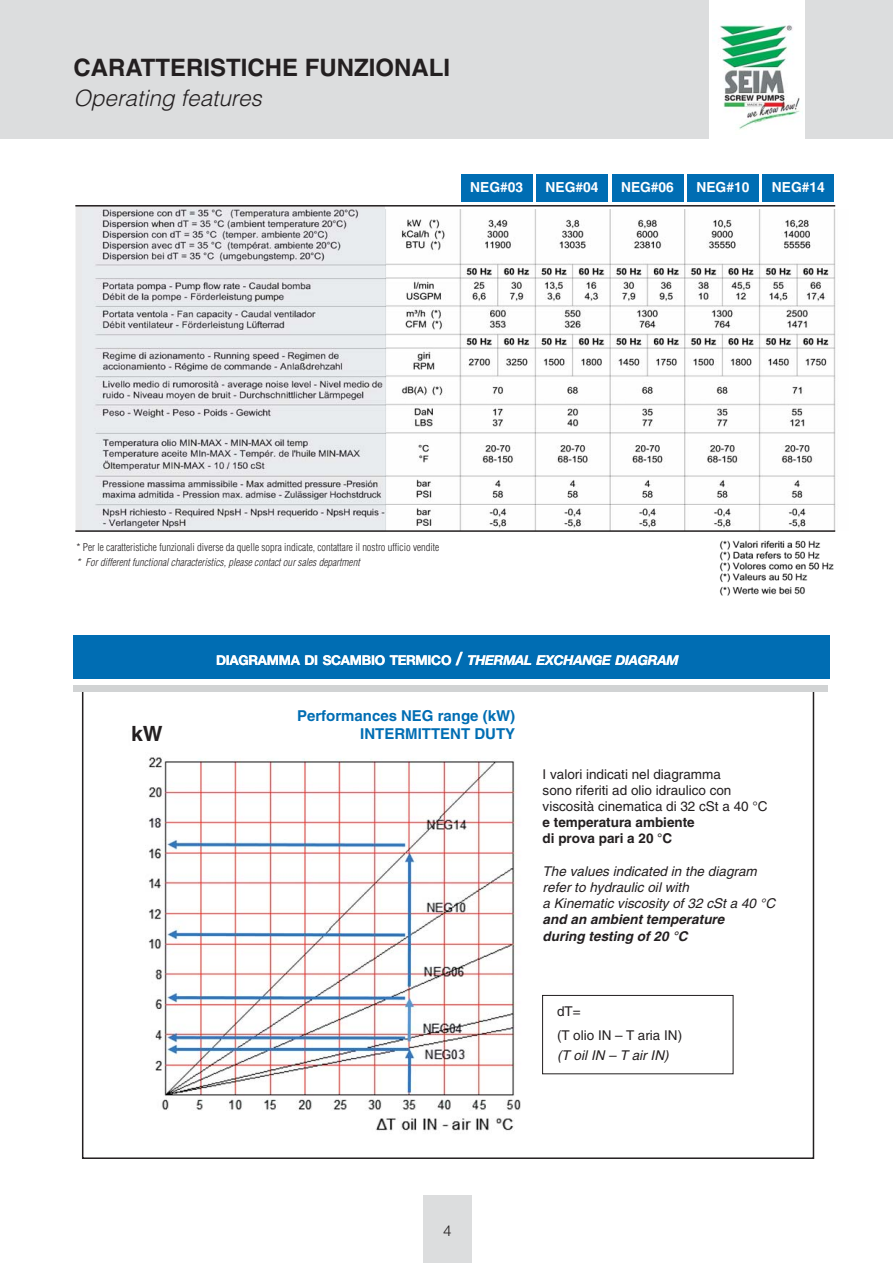
<style>
.page{position:relative;width:893px;height:1263px;background:#fff}
.page>*{position:absolute;margin:0;border:0;box-sizing:border-box;transform-origin:0 0}
.t1{font:700 24px "Helvetica";color:#231f20}
.t2{font:italic 22.5px "Helvetica Light OTF";color:#231f20}
.t3{font:700 21px "Helvetica";color:#231f20}
.t4{font:700 15px/18px "Helvetica";color:#006db3;text-align:right}
.t5{font:300 15px "Helvetica";color:#231f20}
.t6{font:700 13.8px "Helvetica";color:#fff}
.t7{font:13.5px/16.2px "Helvetica";color:#231f20}
.t8{font:italic 13.5px/16.2px "Helvetica";color:#231f20}
.t9{font:700 13.5px "Helvetica Neue";letter-spacing:-.02em;color:#fff}
.t10{font:italic 700 13.5px/16.2px "Helvetica";color:#231f20}
.t11{font:700 13.5px/16.2px "Helvetica";color:#231f20}
.t12{font:300 condensed 10.5px "Helvetica";color:#231f20}
.t13{font:italic 300 condensed 10.5px "Helvetica";color:#231f20}
.s1{font-style:italic;font-size:18px}
.s2{font-style:italic}
</style>
<div class="page">
<img style="left:148px;top:757px;width:373px;height:374px">
<div style="left:0;top:0;width:893px;height:138px;background:#dcddde"></div>
<div style="left:709px;top:0;width:96px;height:143px;background:#fff"></div>
<img style="left:720px;top:25px;width:80px;height:105px">
<div style="left:542px;top:995px;width:191px;height:79px;border:1px solid #231f20"></div>
<div style="left:423px;top:1195px;width:49px;height:68px;background:#dcddde"></div>
<div style="left:72px;top:635px;width:758px;height:44px;background:#006db3"></div>
<div style="left:72px;top:685px;width:755px;height:7px;background:#d1d3d4"></div>
<img style="left:385px;top:209px;width:451px;height:321px">
<img style="left:719px;top:540px;width:115px;height:56px">
<div style="left:461px;top:174px;width:71px;height:28px;background:#006db3"></div>
<div style="left:536px;top:174px;width:72px;height:28px;background:#006db3"></div>
<div style="left:611px;top:174px;width:72px;height:28px;background:#006db3"></div>
<div style="left:687px;top:174px;width:72px;height:28px;background:#006db3"></div>
<div style="left:762px;top:174px;width:72px;height:28px;background:#006db3"></div>
<svg style="left:75px;top:207px;width:310px;height:323px;background:#eaeaeb"></svg>
<img style="left:82px;top:209px;width:303px;height:321px">
<div style="left:58px;top:624px;width:15px;height:87px;background:#fff"></div>
<hr style="left:75px;top:530px;width:760px;height:2px;background:#231f20">
<hr style="left:75px;top:205px;width:760px;height:2px;background:#231f20">
<h1 class="t1" style="left:73px;top:59px;width:378px">CARATTERISTICHE FUNZIONALI</h1>
<h2 class="t2" style="left:73px;top:90px;width:194px">Operating features</h2>
<p class="t6" style="left:470px;top:182px;width:54px">NEG#03</p>
<p class="t6" style="left:545px;top:182px;width:54px">NEG#04</p>
<p class="t6" style="left:621px;top:182px;width:54px">NEG#06</p>
<p class="t6" style="left:696px;top:182px;width:54px">NEG#10</p>
<p class="t6" style="left:772px;top:182px;width:54px">NEG#14</p>
<p class="t12" style="left:77px;top:543px;width:364px">* Per le caratteristiche funzionali diverse da quelle sopra indicate, contattare il nostro ufficio vendite</p>
<p class="t13" style="left:77px;top:558px;width:287px">* Fordifferentfunctionalcharacteristics,please contactoursales department</p>
<h3 class="t3" style="left:131px;top:726px;width:33px">kW</h3>
<p class="t9" style="left:216px;top:655px;width:464px">DIAGRAMMA DI SCAMBIO TERMICO <span class="s1">/</span> <span class="s2">THERMAL EXCHANGE DIAGRAM</span></p>
<p class="t4" style="left:297px;top:708px;width:220px">Performances NEG range (kW)<br>INTERMITTENT DUTY</p>
<p class="t7" style="left:542px;top:767px;width:226px">I valori indicati nel diagramma<br>sono riferiti ad olio idraulico con viscosità cinematica di 32 cSt a 40 °C</p>
<p class="t11" style="left:542px;top:816px;width:154px">e temperatura ambiente di prova pari a 20 °C</p>
<p class="t8" style="left:542px;top:864px;width:237px">The values indicated in the diagram refer to hydraulic oil with<br>a Kinematic viscosity of 32 cSt a 40 °C</p>
<p class="t10" style="left:542px;top:913px;width:186px">and an ambient temperature during testing of 20 °C</p>
<p class="t7" style="left:557px;top:1001px;width:127px;line-height:24px">dT=<br>(T olio IN – T aria IN)</p>
<p class="t8" style="left:557px;top:1048px;width:116px">(T oil IN – T air IN)</p>
<p class="t5" style="left:443px;top:1225px;width:10px">4</p>
</div>
